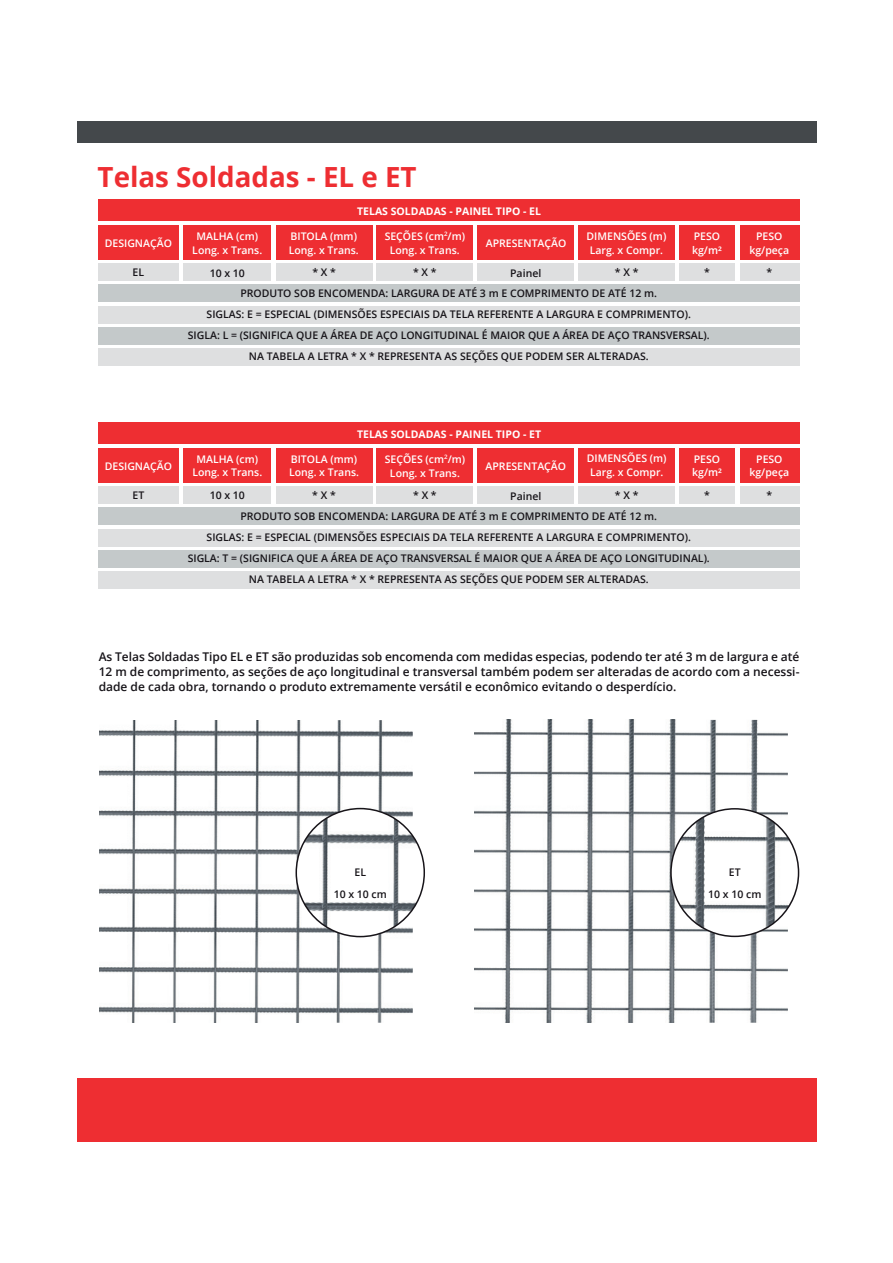
<style>
.page{position:relative;width:893px;height:1263px;background:#fff}
.page>*{position:absolute;margin:0;border:0;box-sizing:border-box;transform-origin:0 0}
.t1{font:700 27.75px "Open Sans";color:#ee2e32}
.t2{font:600 12px/15px "Open Sans";color:#171419;text-align:justify}
.t3{font:600 10.5px/21.3px "Open Sans";color:#171419;text-align:center}
.t4{font:600 10.5px/14px "Open Sans";color:#fff;text-align:center}
.t5{font:700 10.5px "Open Sans";color:#fff}
</style>
<div class="page">
<div style="left:77px;top:121px;width:739px;height:21px;background:#44484b"></div>
<div style="left:77px;top:1078px;width:739px;height:64px;background:#ee2e32"></div>
<div style="left:98px;top:423px;width:701px;height:21px;background:#ee2e32"></div>
<div style="left:98px;top:508px;width:701px;height:17px;background:#c4c9ca"></div>
<div style="left:98px;top:529px;width:701px;height:17px;background:#dedfe0"></div>
<div style="left:98px;top:550px;width:701px;height:17px;background:#c4c9ca"></div>
<img style="left:99px;top:720px;width:314px;height:303px">
<img style="left:474px;top:720px;width:314px;height:303px">
<div style="left:98px;top:571px;width:701px;height:17px;background:#dedfe0"></div>
<div style="left:98px;top:285px;width:701px;height:17px;background:#c4c9ca"></div>
<div style="left:98px;top:306px;width:701px;height:17px;background:#dedfe0"></div>
<div style="left:98px;top:200px;width:701px;height:21px;background:#ee2e32"></div>
<div style="left:98px;top:327px;width:701px;height:17px;background:#c4c9ca"></div>
<div style="left:98px;top:349px;width:701px;height:17px;background:#dedfe0"></div>
<div style="left:679px;top:264px;width:56px;height:17px;background:#dedfe0"></div>
<div style="left:679px;top:225px;width:56px;height:34px;background:#ee2e32"></div>
<div style="left:183px;top:225px;width:88px;height:34px;background:#ee2e32"></div>
<div style="left:183px;top:264px;width:88px;height:17px;background:#dedfe0"></div>
<div style="left:276px;top:225px;width:96px;height:34px;background:#ee2e32"></div>
<div style="left:276px;top:264px;width:96px;height:17px;background:#dedfe0"></div>
<div style="left:377px;top:225px;width:96px;height:34px;background:#ee2e32"></div>
<div style="left:377px;top:264px;width:96px;height:17px;background:#dedfe0"></div>
<div style="left:478px;top:225px;width:96px;height:34px;background:#ee2e32"></div>
<div style="left:478px;top:264px;width:96px;height:17px;background:#dedfe0"></div>
<div style="left:579px;top:225px;width:96px;height:34px;background:#ee2e32"></div>
<div style="left:579px;top:264px;width:96px;height:17px;background:#dedfe0"></div>
<div style="left:739px;top:264px;width:60px;height:17px;background:#dedfe0"></div>
<div style="left:98px;top:225px;width:81px;height:34px;background:#ee2e32"></div>
<div style="left:98px;top:264px;width:81px;height:17px;background:#dedfe0"></div>
<div style="left:739px;top:225px;width:60px;height:34px;background:#ee2e32"></div>
<div style="left:679px;top:486px;width:56px;height:17px;background:#dedfe0"></div>
<div style="left:679px;top:448px;width:56px;height:34px;background:#ee2e32"></div>
<div style="left:183px;top:448px;width:88px;height:34px;background:#ee2e32"></div>
<div style="left:183px;top:486px;width:88px;height:17px;background:#dedfe0"></div>
<div style="left:276px;top:448px;width:96px;height:34px;background:#ee2e32"></div>
<div style="left:276px;top:486px;width:96px;height:17px;background:#dedfe0"></div>
<div style="left:377px;top:448px;width:96px;height:34px;background:#ee2e32"></div>
<div style="left:377px;top:486px;width:96px;height:17px;background:#dedfe0"></div>
<div style="left:478px;top:448px;width:96px;height:34px;background:#ee2e32"></div>
<div style="left:478px;top:486px;width:96px;height:17px;background:#dedfe0"></div>
<div style="left:579px;top:448px;width:96px;height:34px;background:#ee2e32"></div>
<div style="left:579px;top:486px;width:96px;height:17px;background:#dedfe0"></div>
<div style="left:740px;top:486px;width:59px;height:17px;background:#dedfe0"></div>
<div style="left:98px;top:448px;width:81px;height:34px;background:#ee2e32"></div>
<div style="left:98px;top:486px;width:81px;height:17px;background:#dedfe0"></div>
<div style="left:740px;top:448px;width:59px;height:34px;background:#ee2e32"></div>
<svg style="left:296px;top:808px;width:128px;height:128px"></svg>
<img style="left:296px;top:872px;width:77px;height:64px">
<svg style="left:671px;top:809px;width:127px;height:127px"></svg>
<img style="left:671px;top:872px;width:127px;height:64px">
<h1 class="t1" style="left:98px;top:157px;width:321px">Telas Soldadas - EL e ET</h1>
<p class="t5" style="left:357px;top:204px;width:185px">TELAS SOLDADAS - PAINEL TIPO - EL</p>
<p class="t4" style="left:105px;top:236px;width:69px">DESIGNAÇÃO</p>
<p class="t4" style="left:192px;top:229px;width:71px">MALHA (cm)<br>Long. x Trans.</p>
<p class="t4" style="left:289px;top:229px;width:71px;text-align:left">BITOLA (mm)<br>Long. x Trans.</p>
<p class="t4" style="left:385px;top:229px;width:82px">SEÇÕES (cm<sup>2</sup>/m)<br>Long. x Trans.</p>
<p class="t4" style="left:587px;top:228px;width:81px">DIMENSÕES (m)<br>Larg. x Compr.</p>
<p class="t4" style="left:486px;top:236px;width:82px">APRESENTAÇÃO</p>
<p class="t4" style="left:692px;top:229px;width:31px;text-align:left">PESO kg/m²</p>
<p class="t4" style="left:749px;top:229px;width:41px">PESO kg/peça</p>
<p class="t3" style="left:704px;top:261px;width:7px">*</p>
<p class="t3" style="left:133px;top:261px;width:13px">EL</p>
<p class="t3" style="left:210px;top:262px;width:37px">10 x 10</p>
<p class="t3" style="left:312px;top:261px;width:25px">* X *</p>
<p class="t3" style="left:413px;top:261px;width:25px">* X *</p>
<p class="t3" style="left:510px;top:262px;width:33px">Painel</p>
<p class="t3" style="left:615px;top:261px;width:25px">* X *</p>
<p class="t3" style="left:766px;top:261px;width:7px">*</p>
<p class="t3" style="left:188px;top:282px;width:523px">PRODUTO SOB ENCOMENDA: LARGURA DE ATÉ 3 m E COMPRIMENTO DE ATÉ 12 m.<br>SIGLAS: E = ESPECIAL (DIMENSÕES ESPECIAIS DA TELA REFERENTE A LARGURA E COMPRIMENTO).<br>SIGLA: L = (SIGNIFICA QUE A ÁREA DE AÇO LONGITUDINAL É MAIOR QUE A ÁREA DE AÇO TRANSVERSAL).<br>NA TABELA A LETRA * X * REPRESENTA AS SEÇÕES QUE PODEM SER ALTERADAS.</p>
<p class="t5" style="left:357px;top:427px;width:186px">TELAS SOLDADAS - PAINEL TIPO - ET</p>
<p class="t4" style="left:105px;top:459px;width:69px">DESIGNAÇÃO</p>
<p class="t4" style="left:192px;top:452px;width:71px">MALHA (cm)<br>Long. x Trans.</p>
<p class="t4" style="left:289px;top:452px;width:71px;text-align:left">BITOLA (mm)<br>Long. x Trans.</p>
<p class="t4" style="left:385px;top:452px;width:82px">SEÇÕES (cm<sup>2</sup>/m)<br>Long. x Trans.</p>
<p class="t4" style="left:587px;top:451px;width:81px">DIMENSÕES (m)<br>Larg. x Compr.</p>
<p class="t4" style="left:486px;top:459px;width:82px">APRESENTAÇÃO</p>
<p class="t4" style="left:692px;top:452px;width:31px;text-align:left">PESO kg/m²</p>
<p class="t4" style="left:749px;top:452px;width:41px">PESO kg/peça</p>
<p class="t3" style="left:704px;top:484px;width:7px">*</p>
<p class="t3" style="left:133px;top:484px;width:13px">ET</p>
<p class="t3" style="left:210px;top:485px;width:37px">10 x 10</p>
<p class="t3" style="left:312px;top:484px;width:25px">* X *</p>
<p class="t3" style="left:413px;top:484px;width:25px">* X *</p>
<p class="t3" style="left:510px;top:485px;width:33px">Painel</p>
<p class="t3" style="left:615px;top:484px;width:25px">* X *</p>
<p class="t3" style="left:766px;top:484px;width:7px">*</p>
<p class="t3" style="left:188px;top:505px;width:524px">PRODUTO SOB ENCOMENDA: LARGURA DE ATÉ 3 m E COMPRIMENTO DE ATÉ 12 m.<br>SIGLAS: E = ESPECIAL (DIMENSÕES ESPECIAIS DA TELA REFERENTE A LARGURA E COMPRIMENTO).<br>SIGLA: T = (SIGNIFICA QUE A ÁREA DE AÇO TRANSVERSAL É MAIOR QUE A ÁREA DE AÇO LONGITUDINAL).</p>
<p class="t3" style="left:249px;top:569px;width:401px">NA TABELA A LETRA * X * REPRESENTA AS SEÇÕES QUE PODEM SER ALTERADAS.</p>
<p class="t2" style="left:99px;top:649px;width:702px">As Telas Soldadas Tipo EL e ET são produzidas sob encomenda com medidas especias, podendo ter até 3 m de largura e até 12 m de comprimento, as seções de aço longitudinal e transversal também podem ser alteradas de acordo com a necessi&shy;dade de cada obra, tornando o produto extremamente versátil e econômico evitando o desperdício.</p>
<p class="t3" style="left:354px;top:861px;width:13px">EL</p>
<p class="t3" style="left:334px;top:883px;width:55px">10 x 10 cm</p>
<p class="t3" style="left:729px;top:861px;width:13px">ET</p>
<p class="t3" style="left:708px;top:883px;width:55px">10 x 10 cm</p>
</div>
